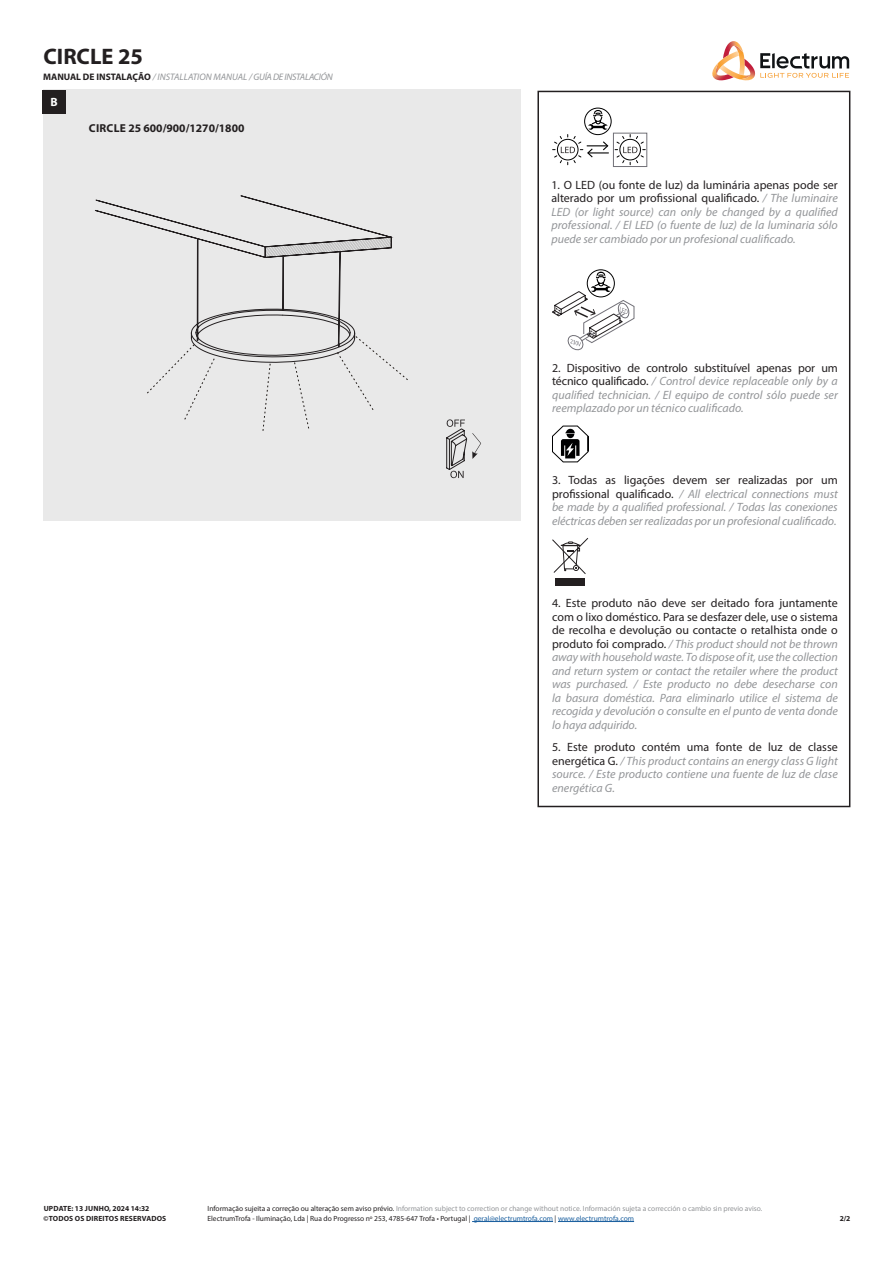
<style>
.page{position:relative;width:893px;height:1263px;background:#fff}
.page>*{position:absolute;margin:0;border:0;box-sizing:border-box;transform-origin:0 0}
.t1{font:700 22.5px "Myriad Pro";color:#231f20}
.t2{font:italic 12px/13.5px "Myriad Pro";color:#939598;text-align:justify}
.t3{font:700 12px "Myriad Pro";color:#fff}
.t4{font:700 11.55px "Myriad Pro";color:#231f20}
.t5{font:italic 9.45px "Myriad Pro";letter-spacing:-.025em;color:#939598}
.t6{font:7.5px "Myriad Pro";color:#939598}
.t7{font:7.5px "Myriad Pro";color:#231f20}
.t8{font:700 7.5px "Myriad Pro";letter-spacing:.02em;color:#231f20}
.s1{font-weight:700;font-style:normal;color:#231f20}
.s2{font-style:normal;color:#231f20}
.s3{color:#231f20}
.s4{color:#175d9e}
</style>
<div class="page">
<div style="left:43px;top:89px;width:477px;height:432px;background:#e9e9e9"></div>
<svg style="left:712px;top:41px;width:137px;height:40px"></svg>
<hr style="left:472px;top:1221px;width:81px;height:1px;background:#175d9e">
<hr style="left:558px;top:1221px;width:76px;height:1px;background:#175d9e">
<div style="left:537px;top:91px;width:313px;height:716px;border:2px solid #231f20"></div>
<svg style="left:552px;top:425px;width:37px;height:38px"></svg>
<div style="left:555px;top:578px;width:29px;height:7px;background:#231f20"></div>
<svg style="left:552px;top:538px;width:37px;height:36px"></svg>
<div style="left:584px;top:108px;width:27px;height:27px;border:1px solid #000001;border-radius:50%"></div>
<div style="left:613px;top:133px;width:34px;height:34px;border:1px solid #717077"></div>
<svg style="left:552px;top:109px;width:56px;height:56px"></svg>
<svg style="left:614px;top:134px;width:32px;height:31px"></svg>
<div style="left:587px;top:269px;width:28px;height:28px;border:1px solid #000001;border-radius:50%"></div>
<svg style="left:552px;top:271px;width:83px;height:80px"></svg>
<div style="left:43px;top:91px;width:23px;height:23px;background:#231f20"></div>
<svg style="left:446px;top:419px;width:35px;height:60px"></svg>
<svg style="left:95px;top:195px;width:313px;height:236px"></svg>
<p class="t1" style="left:44px;top:42px;width:101px">CIRCLE 25</p>
<p class="t5" style="left:43px;top:71px;width:291px"><span class="s1">MANUAL DE INSTALAÇÃO</span> / INSTALLATION MANUAL / GUÍA DE INSTALACIÓN</p>
<p class="t3" style="left:50px;top:94px;width:9px">B</p>
<p class="t4" style="left:89px;top:121px;width:157px">CIRCLE 25 600/900/1270/1800</p>
<p class="t2" style="left:551px;top:178px;width:288px"><span class="s2">1. O LED (ou fonte de luz) da luminária apenas pode ser alterado por um profissional qualificado.</span> / The luminaire LED (or light source) can only be changed by a qualified professional. / El LED (o fuente de luz) de la luminaria sólo puede ser cambiado por un profesional cualificado.</p>
<p class="t2" style="left:552px;top:361px;width:287px"><span class="s2">2. Dispositivo de controlo substituível apenas por um técnico qualificado.</span> / Control device replaceable only by a qualified technician. / El equipo de control sólo puede ser reemplazado por un técnico cualificado.</p>
<p class="t2" style="left:552px;top:473px;width:287px"><span class="s2">3. Todas as ligações devem ser realizadas por um profissional qualificado.</span> / All electrical connections must be made by a qualified professional. / Todas las conexiones eléctricas deben ser realizadas por un profesional cualificado.</p>
<p class="t2" style="left:552px;top:596px;width:287px"><span class="s2">4. Este produto não deve ser deitado fora juntamente com o lixo doméstico. Para se desfazer dele, use o sistema de recolha e devolução ou contacte o retalhista onde o produto foi comprado.</span> / This product should not be thrown away with household waste. To dispose of it, use the collection and return system or contact the retailer where the product was purchased. / Este producto no debe desecharse con la basura doméstica. Para eliminarlo utilice el sistema de recogida y devolución o consulte en el punto de venta donde lo haya adquirido.</p>
<p class="t2" style="left:552px;top:740px;width:287px"><span class="s2">5. Este produto contém uma fonte de luz de classe energética G.</span> / This product contains an energy class G light source. / Este producto contiene una fuente de luz de clase energética G.</p>
<p class="t6" style="left:207px;top:1204px;width:556px"><span class="s3">Informação sujeita a correção ou alteração sem aviso prévio.</span> Information subject to correction or change without notice. Información sujeta a corrección o cambio sin previo aviso.</p>
<p class="t7" style="left:207px;top:1213px;width:428px">ElectrumTrofa - Iluminação, Lda | Rua do Progresso nº 253, 4785-647 Trofa • Portugal | <span class="s4">geral@electrumtrofa.com</span> | <span class="s4">www.electrumtrofa.com</span></p>
<p class="t8" style="left:44px;top:1204px;width:51px">UPDATE: 13 JUNHO</p>
<p class="t8" style="left:109px;top:1204px;width:42px">, 2024 14:32</p>
<p class="t8" style="left:44px;top:1213px;width:124px">©TODOS OS DIREITOS RESERVADOS</p>
<p class="t8" style="left:840px;top:1213px;width:12px">2/2</p>
</div>
